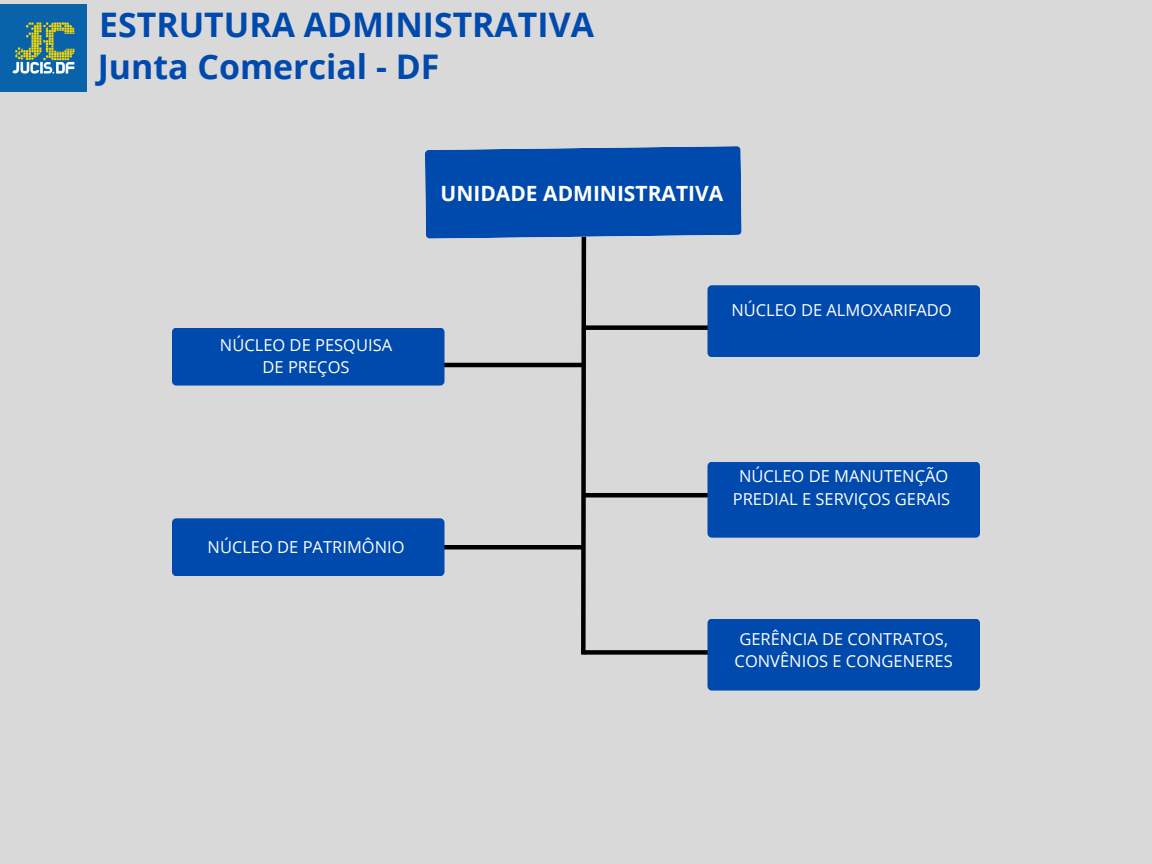
<style>
.page{position:relative;width:1152px;height:864px;background:#d9d9d9}
.page>*{position:absolute;margin:0;border:0;box-sizing:border-box;transform-origin:0 0}
.t1{font:700 33.9px "Open Sans";color:#004aad}
.t2{font:700 21px "Open Sans";color:#fff}
.t3{font:16.5px/22.5px "Open Sans";color:#fff;text-align:center}
</style>
<div class="page">
<img style="left:0;top:5px;width:87px;height:86px">
<svg style="left:172px;top:146px;width:808px;height:545px"></svg>
<p class="t1" style="left:99px;top:1px;width:496px">ESTRUTURA ADMINISTRATIVA</p>
<p class="t1" style="left:98px;top:43px;width:343px">Junta Comercial - DF</p>
<p class="t2" style="left:441px;top:179px;width:284px">UNIDADE ADMINISTRATIVA</p>
<h1 class="t3" style="left:220px;top:333px;width:174px">NÚCLEO DE PESQUISA</h1>
<h2 class="t3" style="left:263px;top:355px;width:89px">DE PREÇOS</h2>
<p class="t3" style="left:208px;top:535px;width:199px">NÚCLEO DE PATRIMÔNIO</p>
<p class="t3" style="left:731px;top:298px;width:222px">NÚCLEO DE ALMOXARIFADO</p>
<p class="t3" style="left:733px;top:464px;width:219px">NÚCLEO DE MANUTENÇÃO<br>PREDIAL E SERVIÇOS GERAIS</p>
<p class="t3" style="left:735px;top:627px;width:220px;text-align:left">GERÊNCIA DE CONTRATOS,<br>CONVÊNIOS E CONGENERES</p>
</div>
